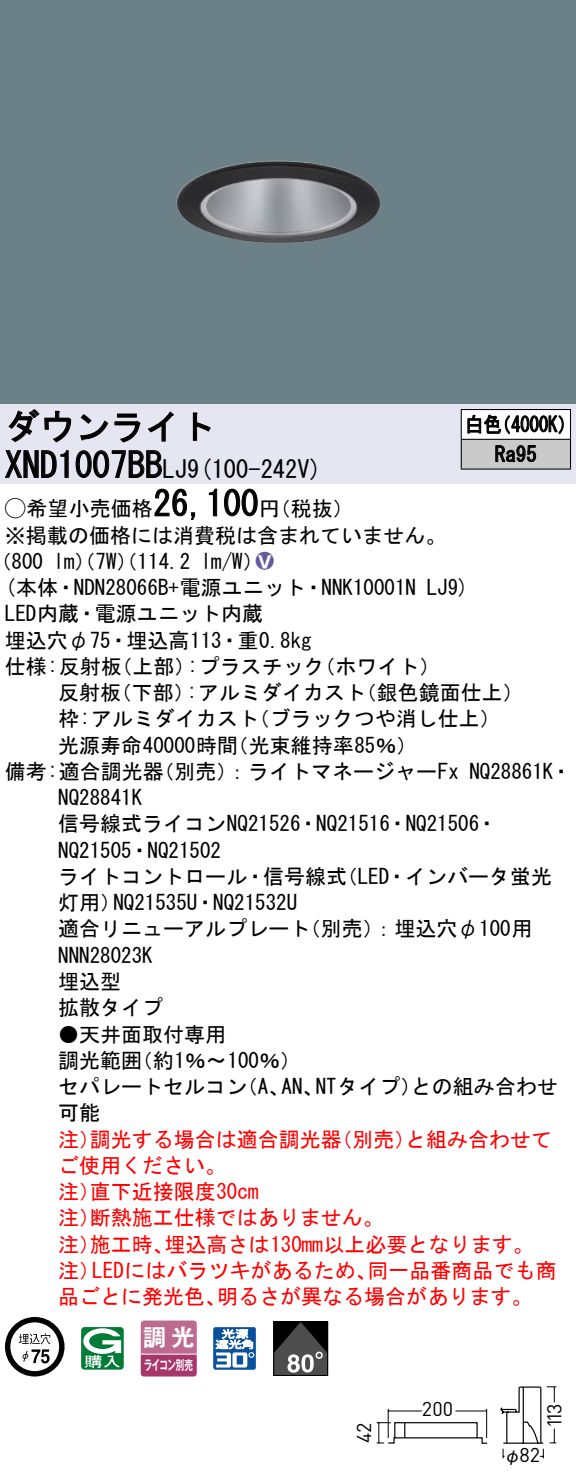
<style>
.page{position:relative;width:576px;height:1481px;background:#fff}
.page>*{position:absolute;margin:0;border:0;box-sizing:border-box;transform-origin:0 0}
.t1{font:35px "MS Gothic";color:#000}
.t2{font:24.5px "MS Gothic";color:#000}
.t3{font:23.1px "Gothic MB101 Pro De Bold 90 pv RKSJ H";color:#fff}
.t4{font:21px/26.2px "MS Gothic";color:#000}
.t5{font:21px/26.2px "MS Gothic";color:#f00}
.t6{font:21px/29.8px "MS Gothic";color:#000;scale:.88 1}
.t7{font:21px "Ford Classification 1";color:#635aa0}
.t8{font:19.95px "DINOT";color:#000}
.t9{font:17.5px "Gothic BBB Pro Medium 90 pv RKSJ H";color:#000}
.t10{font:13.3px "Gothic MB101 Pro De Bold 90 pv RKSJ H";letter-spacing:-.05em;color:#fff;scale:.65 1}
.s1{font-size:24.5px}
.s2{font-family:"Ford Classification 1"}
.s3{color:#fff}
</style>
<div class="page">
<div style="left:0;top:0;width:575px;height:404px;background:#6c8087"></div>
<img style="left:176px;top:161px;width:204px;height:82px">
<div style="left:0;top:404px;width:575px;height:79px;background:#e6e5f2"></div>
<svg style="left:8px;top:409px;width:64px;height:34px"></svg>
<svg style="left:80px;top:413px;width:60px;height:30px"></svg>
<svg style="left:148px;top:411px;width:25px;height:31px"></svg>
<svg style="left:192px;top:412px;width:19px;height:29px"></svg>
<svg style="left:5px;top:450px;width:64px;height:28px"></svg>
<svg style="left:75px;top:450px;width:87px;height:28px"></svg>
<svg style="left:154px;top:488px;width:42px;height:32px"></svg>
<svg style="left:208px;top:488px;width:9px;height:29px"></svg>
<svg style="left:224px;top:488px;width:34px;height:29px"></svg>
<svg style="left:5px;top:1317px;width:59px;height:59px"></svg>
<svg style="left:81px;top:1327px;width:43px;height:42px"></svg>
<svg style="left:140px;top:1320px;width:56px;height:56px;background:#b65b86"></svg>
<hr style="left:141px;top:1353px;width:55px;height:1px;background:#fff">
<svg style="left:213px;top:1327px;width:43px;height:42px"></svg>
<svg style="left:273px;top:1321px;width:54px;height:54px;background:#464646"></svg>
<div style="left:461px;top:409px;width:109px;height:30px;background:#fff"></div>
<div style="left:461px;top:439px;width:109px;height:30px;background:#cacaca"></div>
<hr style="left:460px;top:409px;width:110px;height:1px;background:#000">
<hr style="left:569px;top:410px;width:2px;height:29px;background:#000">
<hr style="left:460px;top:439px;width:110px;height:1px;background:#000">
<svg style="left:460px;top:410px;width:1px;height:58px"></svg>
<hr style="left:569px;top:440px;width:2px;height:28px;background:#000">
<hr style="left:460px;top:468px;width:110px;height:2px;background:#000">
<svg style="left:467px;top:414px;width:96px;height:20px"></svg>
<svg style="left:495px;top:445px;width:41px;height:17px"></svg>
<svg style="left:500px;top:1386px;width:57px;height:73px"></svg>
<svg style="left:376px;top:1408px;width:112px;height:36px"></svg>
<h1 class="t1" style="left:5px;top:409px;width:212px">ダウンライト</h1>
<p class="t2" style="left:187px;top:456px;width:136px">(9 100-242 (V</p>
<h1 class="t1" style="left:5px;top:447px;width:184px">XND1007BB<span class="s1">LJ</span></h1>
<h1 class="t1" style="left:153px;top:486px;width:106px">26,100</h1>
<p class="t4" style="left:5px;top:495px;width:442px"><span class="s2">A</span>希望小売価格<br>※掲載の価格には消費税は含まれていません。</p>
<p class="t7" style="left:256px;top:550px;width:19px">2<span class="s3">8</span></p>
<p class="t4" style="left:259px;top:495px;width:96px">（円税抜(</p>
<p class="t4" style="left:201px;top:548px;width:64px">l m (W/</p>
<p class="t4" style="left:-9px;top:548px;width:54px">（800</p>
<p class="t4" style="left:54px;top:548px;width:138px">lm）（ ）（W 7 114.2</p>
<p class="t6" style="left:494px;top:409px;width:49px;text-indent:-30px">白色<br>Ra95</p>
<p class="t6" style="left:492px;top:409px;width:96px">（4000 (K</p>
<p class="t4" style="left:5px;top:574px;width:412px">(本体・NDN28066 +B 電源ユニット・NNK10001N</p>
<p class="t4" style="left:5px;top:600px;width:259px">LED内蔵・電源ユニット内蔵</p>
<p class="t4" style="left:5px;top:627px;width:308px">埋込穴φ75・埋込高113・重0.8kg</p>
<p class="t4" style="left:314px;top:653px;width:127px">（ホワイト(</p>
<p class="t4" style="left:426px;top:574px;width:44px">LJ (9</p>
<p class="t4" style="left:187px;top:653px;width:139px">:プラスチック</p>
<p class="t4" style="left:5px;top:653px;width:118px">仕様:反射板</p>
<p class="t4" style="left:111px;top:653px;width:85px">（上部）</p>
<p class="t4" style="left:58px;top:679px;width:65px">反射板</p>
<p class="t4" style="left:111px;top:679px;width:85px">（下部）</p>
<p class="t4" style="left:187px;top:679px;width:181px">:アルミダイカスト</p>
<p class="t4" style="left:355px;top:679px;width:169px">（銀色鏡面仕上(</p>
<p class="t4" style="left:248px;top:705px;width:253px">（ブラックつや消し仕上(</p>
<p class="t4" style="left:227px;top:705px;width:191px;text-indent:-169px">枠:アルミダイカスト<br>（光束維持率85％(</p>
<p class="t4" style="left:58px;top:732px;width:181px">光源寿命40000時間</p>
<p class="t4" style="left:153px;top:758px;width:307px">（別売：）ライトマネージャーFx</p>
<p class="t4" style="left:5px;top:758px;width:160px">備考:適合調光器</p>
<p class="t4" style="left:58px;top:784px;width:85px">NQ28841K</p>
<p class="t4" style="left:58px;top:810px;width:441px">信号線式ライコンNQ21526・NQ21516・NQ21506・</p>
<p class="t4" style="left:58px;top:837px;width:164px">NQ21505・NQ21502</p>
<p class="t4" style="left:336px;top:863px;width:217px">（LED・インバータ蛍光</p>
<p class="t4" style="left:469px;top:758px;width:104px">NQ28861 ・K</p>
<p class="t4" style="left:58px;top:863px;width:290px;text-align:center">ライトコントロール・信号線式<br>NQ21535 ・U NQ21532U</p>
<p class="t4" style="left:58px;top:889px;width:64px">灯用）</p>
<p class="t4" style="left:58px;top:915px;width:253px">適合リニューアルプレート<br>NNN28023K<br>埋込型<br>拡散タイプ</p>
<p class="t4" style="left:132px;top:1020px;width:171px;text-indent:-73px">●天井面取付専用<br>（約1％〜100％(</p>
<p class="t4" style="left:300px;top:915px;width:234px">（別売：）埋込穴φ100用</p>
<p class="t4" style="left:58px;top:1047px;width:85px">調光範囲</p>
<p class="t4" style="left:315px;top:1073px;width:107px">NTタイプ）</p>
<p class="t4" style="left:411px;top:1073px;width:148px">との組み合わせ</p>
<p class="t4" style="left:58px;top:1073px;width:190px">セパレートセルコン可能</p>
<p class="t4" style="left:237px;top:1073px;width:54px">（、A</p>
<p class="t4" style="left:281px;top:1073px;width:43px">AN、</p>
<p class="t5" style="left:90px;top:1125px;width:253px">調光する場合は適合調光器</p>
<p class="t5" style="left:331px;top:1125px;width:85px">（別売）</p>
<p class="t5" style="left:405px;top:1125px;width:148px">と組み合わせて</p>
<p class="t5" style="left:58px;top:1125px;width:43px">注）</p>
<p class="t5" style="left:58px;top:1152px;width:169px">ご使用ください。</p>
<p class="t5" style="left:90px;top:1178px;width:170px">直下近接限度30cm</p>
<p class="t5" style="left:90px;top:1178px;width:295px;text-indent:-32px">注）<br>断熱施工仕様ではありません。</p>
<p class="t5" style="left:58px;top:1204px;width:43px">注）</p>
<p class="t5" style="left:164px;top:1230px;width:370px">埋込高さは130mm以上必要となります。</p>
<p class="t5" style="left:90px;top:1230px;width:85px">施工時、</p>
<p class="t5" style="left:58px;top:1230px;width:43px">注）</p>
<p class="t5" style="left:92px;top:1257px;width:286px">LEDにはバラツキがあるため、</p>
<p class="t5" style="left:367px;top:1257px;width:190px">同一品番商品でも商</p>
<p class="t5" style="left:58px;top:1257px;width:43px">注）</p>
<p class="t5" style="left:58px;top:1283px;width:169px">品ごとに発光色、</p>
<p class="t5" style="left:217px;top:1283px;width:317px">明るさが異なる場合があります。</p>
<p class="t3" style="left:143px;top:1317px;width:53px">調光</p>
<p class="t10" style="left:144px;top:1354px;width:77px">ライコン別売</p>
<p class="t8" style="left:350px;top:1443px;width:22px;rotate:-90deg">42</p>
<p class="t8" style="left:422px;top:1395px;width:33px">200</p>
<p class="t8" style="left:540px;top:1427px;width:25px;rotate:-90deg">113</p>
<p class="t8" style="left:519px;top:1441px;width:22px">82</p>
<p class="t9" style="left:503px;top:1440px;width:19px">φ</p>
</div>
